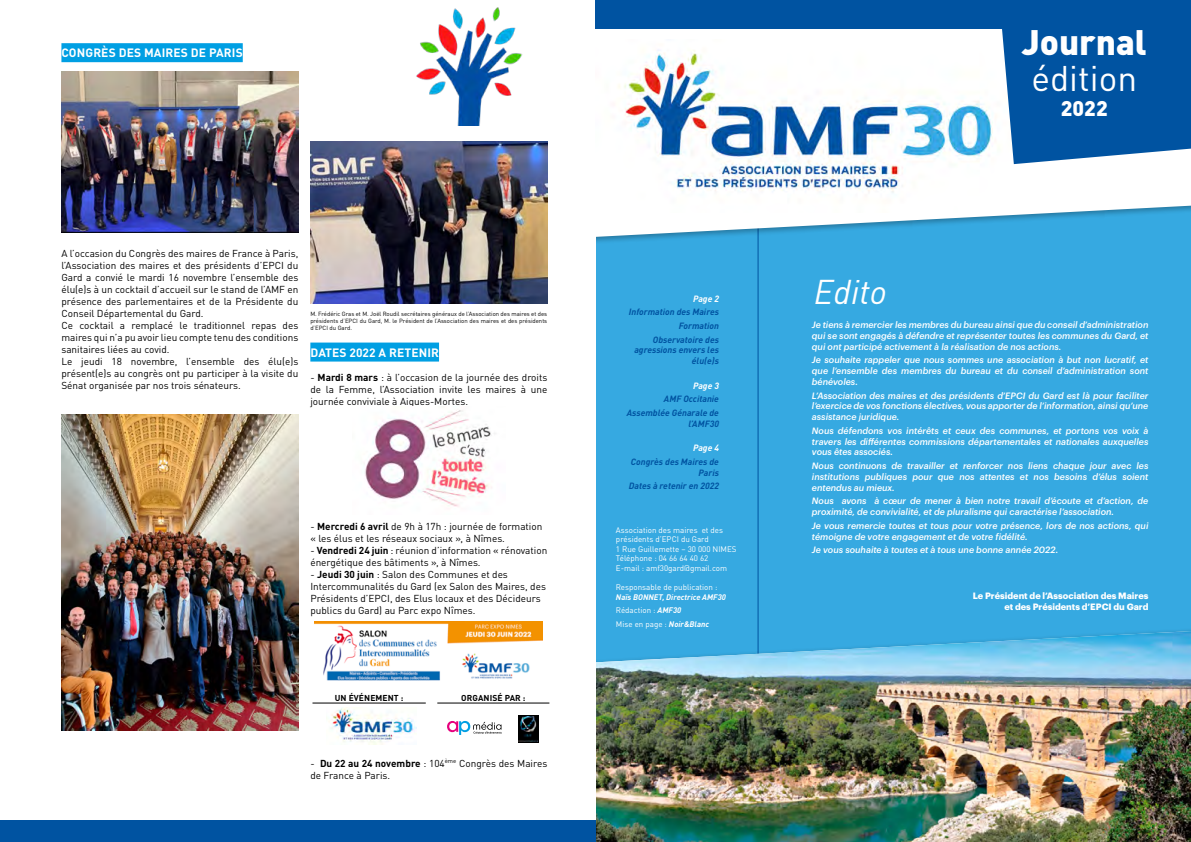
<style>
.page{position:relative;width:1191px;height:842px;background:#fff}
.page>*{position:absolute;margin:0;border:0;box-sizing:border-box;transform-origin:0 0}
.t1{font:35.2px "DINOT";color:#fff}
.t2{font:900 35px "DINOT";color:#fff}
.t3{font:italic 34px "DINOT";color:#fff}
.t4{font:900 21px "DINOT";color:#fff}
.t5{font:700 12px "DINOT";letter-spacing:.01em;color:#fff}
.t6{font:10px/12px "DINOT";color:#000}
.t7{font:italic 500 9px/10.8px "Graphik";color:#fff;text-align:justify}
.t8{font:italic 700 9px/13.6px "DINOT";color:#0053a1;text-align:right}
.t9{font:700 9px/10.8px "Graphik";color:#fff;text-align:right}
.t10{font:italic 700 9px "DINOT";color:#fff}
.t11{font:700 8.5px "DINOT";letter-spacing:.01em;color:#000}
.t12{font:8px/9.6px "DINOT";color:#fff}
.t13{font:italic 700 8px/13.6px "DINOT";color:#fff}
.t14{font:6px/7.2px "DINOT";color:#000;text-align:justify}
.s1{font-weight:700}
.s2{font-weight:400;font-style:normal}
</style>
<div class="page">
<div style="left:569px;top:0;width:622px;height:842px;background:#36a9e1"></div>
<hr style="left:757px;top:221px;width:1px;height:621px;background:#0053a1">
<div style="left:538px;top:0;width:653px;height:247px;background:#000;opacity:.3"></div>
<svg style="left:595px;top:28px;width:596px;height:211px;fill:#fff"></svg>
<div style="left:557px;top:624px;width:634px;height:218px;background:#36a9e1"></div>
<img style="left:595px;top:631px;width:596px;height:211px">
<div style="left:0;top:0;width:595px;height:842px;background:#fff"></div>
<img style="left:596px;top:39px;width:415px;height:173px">
<div style="left:605px;top:0;width:586px;height:28px;background:#0053a1"></div>
<div style="left:0;top:821px;width:595px;height:21px;background:#0053a1"></div>
<svg style="left:999px;top:28px;width:192px;height:136px;background:#1b65ab"></svg>
<img style="left:416px;top:7px;width:107px;height:119px">
<div style="left:61px;top:43px;width:182px;height:19px;background:#009fe3"></div>
<img style="left:61px;top:71px;width:237px;height:162px">
<img style="left:61px;top:415px;width:237px;height:315px">
<div style="left:310px;top:343px;width:129px;height:19px;background:#009fe3"></div>
<img style="left:310px;top:142px;width:237px;height:161px">
<img style="left:364px;top:410px;width:131px;height:97px">
<img style="left:315px;top:622px;width:228px;height:59px">
<svg style="left:447px;top:721px;width:54px;height:14px"></svg>
<div style="left:518px;top:715px;width:21px;height:28px;background:#000"></div>
<img style="left:519px;top:716px;width:19px;height:26px">
<img style="left:326px;top:708px;width:90px;height:36px">
<hr style="left:437px;top:703px;width:112px;height:1px;background:#000">
<hr style="left:312px;top:703px;width:114px;height:1px;background:#000">
<h3 class="t5" style="left:61px;top:45px;width:183px">Congrès des Maires de Paris</h3>
<p class="t6" style="left:61px;top:247px;width:238px">A l’occasion du Congrès des maires de France à Paris, l’Association des maires et des présidents d’EPCI du Gard a convié le mardi 16 novembre l’ensemble des élu(e)s à un cocktail d’accueil sur le stand de l’AMF en présence des parlementaires et de la Présidente du Conseil Départemental du Gard.<br>Ce cocktail a remplacé le traditionnel repas des maires qui n’a pu avoir lieu compte tenu des conditions sanitaires liées au covid.<br>Le jeudi 18 novembre, l’ensemble des élu(e)s présent(e)s au congrès ont pu participer à la visite du Sénat organisée par nos trois sénateurs.</p>
<p class="t14" style="left:310px;top:310px;width:238px">M. Frédéric Gras et M. Joël Roudil secrétaires généraux de l’Association des maires et des présidents d’EPCI du Gard, M. le Président de l’Association des maires et des présidents d’EPCI du Gard.</p>
<h3 class="t5" style="left:310px;top:345px;width:109px">DATES 2022 A RETENIR</h3>
<p class="t6" style="left:310px;top:371px;width:238px;text-align:justify">- <span class="s1">Mardi 8 mars</span> : à l’occasion de la journée des droits de la Femme, l’Association invite les maires à une journée conviviale à Aigues-Mortes.</p>
<p class="t6" style="left:310px;top:520px;width:233px">- <span class="s1">Mercredi 6 avril</span> de 9h à 17h : journée de formation « les élus et les réseaux sociaux », à Nîmes.</p>
<p class="t6" style="left:310px;top:544px;width:238px">- <span class="s1">Vendredi 24 juin</span> : réunion d’information « rénovation énergétique des bâtiments », à Nîmes.</p>
<p class="t6" style="left:310px;top:568px;width:237px">- <span class="s1">Jeudi 30 juin</span> : Salon des Communes et des Intercommunalités du Gard (ex Salon des Maires, des Présidents d’EPCI, des Elus locaux et des Décideurs publics du Gard) au Parc expo Nîmes.</p>
<p class="t11" style="left:335px;top:692px;width:70px">Un événem ent :</p>
<p class="t11" style="left:461px;top:692px;width:66px">Organisé par :</p>
<p class="t6" style="left:310px;top:757px;width:238px">- <span class="s1">Du 22 au 24 novembre</span> : 104<sup>ème</sup> Congrès des Maires de France à Paris.</p>
<p class="t10" style="left:693px;top:293px;width:27px">Page 2</p>
<p class="t8" style="left:629px;top:305px;width:92px">Information des Maires<br>Formation<br>Observatoire des</p>
<p class="t8" style="left:634px;top:344px;width:86px;line-height:10.8px">agressions envers les élu(e)s</p>
<p class="t10" style="left:693px;top:380px;width:27px">Page 3</p>
<p class="t8" style="left:627px;top:392px;width:94px">AMF Occitanie<br>Assemblée Génarale de</p>
<p class="t8" style="left:688px;top:416px;width:32px">l’AMF30</p>
<p class="t10" style="left:693px;top:442px;width:27px">Page 4</p>
<p class="t8" style="left:631px;top:456px;width:90px;line-height:10.8px">Congrès des Maires de<br>Paris</p>
<p class="t8" style="left:629px;top:479px;width:92px">Dates à retenir en 2022</p>
<p class="t12" style="left:616px;top:525px;width:122px">Association des maires et des présidents d’EPCI du Gard<br>1 Rue Guillemette – 30 000 NIMES<br>Téléphone : 04 66 64 40 62<br>E-mail : amf30gard@gmail.com</p>
<p class="t12" style="left:616px;top:582px;width:103px">Responsable de publication :</p>
<p class="t13" style="left:616px;top:590px;width:112px">Naïs BONNET, Directrice AMF30<br><span class="s2">Rédaction :</span> AMF30<br><span class="s2">Mise en page :</span> Noir&amp;Blanc</p>
<h2 class="t2" style="left:1021px;top:19px;width:127px">Journal</h2>
<h1 class="t1" style="left:1031px;top:56px;width:107px">édition</h1>
<h3 class="t4" style="left:1061px;top:95px;width:48px">2022</h3>
<h3 class="t3" style="left:814px;top:270px;width:74px">Edito</h3>
<p class="t7" style="left:812px;top:319px;width:338px">Je tiens à remercier les membres du bureau ainsi que du conseil d’administration qui se sont engagés à défendre et représenter toutes les communes du Gard, et qui ont participé activement à la réalisation de nos actions.</p>
<p class="t7" style="left:812px;top:354px;width:338px">Je souhaite rappeler que nous sommes une association à but non lucratif, et que l’ensemble des membres du bureau et du conseil d’administration sont bénévoles.</p>
<p class="t7" style="left:812px;top:389px;width:338px">L’Association des maires et des présidents d’EPCI du Gard est là pour faciliter l’exercice de vos fonctions électives, vous apporter de l’information, ainsi qu’une assistance juridique.</p>
<p class="t7" style="left:812px;top:424px;width:338px">Nous défendons vos intérêts et ceux des communes, et portons vos voix à travers les différentes commissions départementales et nationales auxquelles vous êtes associés.</p>
<p class="t7" style="left:812px;top:460px;width:338px">Nous continuons de travailler et renforcer nos liens chaque jour avec les institutions publiques pour que nos attentes et nos besoins d’élus soient entendus au mieux.</p>
<p class="t7" style="left:812px;top:495px;width:338px">Nous avons à cœur de mener à bien notre travail d’écoute et d’action, de proximité, de convivialité, et de pluralisme qui caractérise l’association.</p>
<p class="t7" style="left:812px;top:519px;width:338px">Je vous remercie toutes et tous pour votre présence, lors de nos actions, qui témoigne de votre engagement et de votre fidélité.</p>
<p class="t7" style="left:812px;top:544px;width:248px">Je vous souhaite à toutes et à tous une bonne année 2022.</p>
<p class="t9" style="left:973px;top:590px;width:177px">Le Président de l’Association des Maires et des Présidents d’EPCI du Gard</p>
</div>
